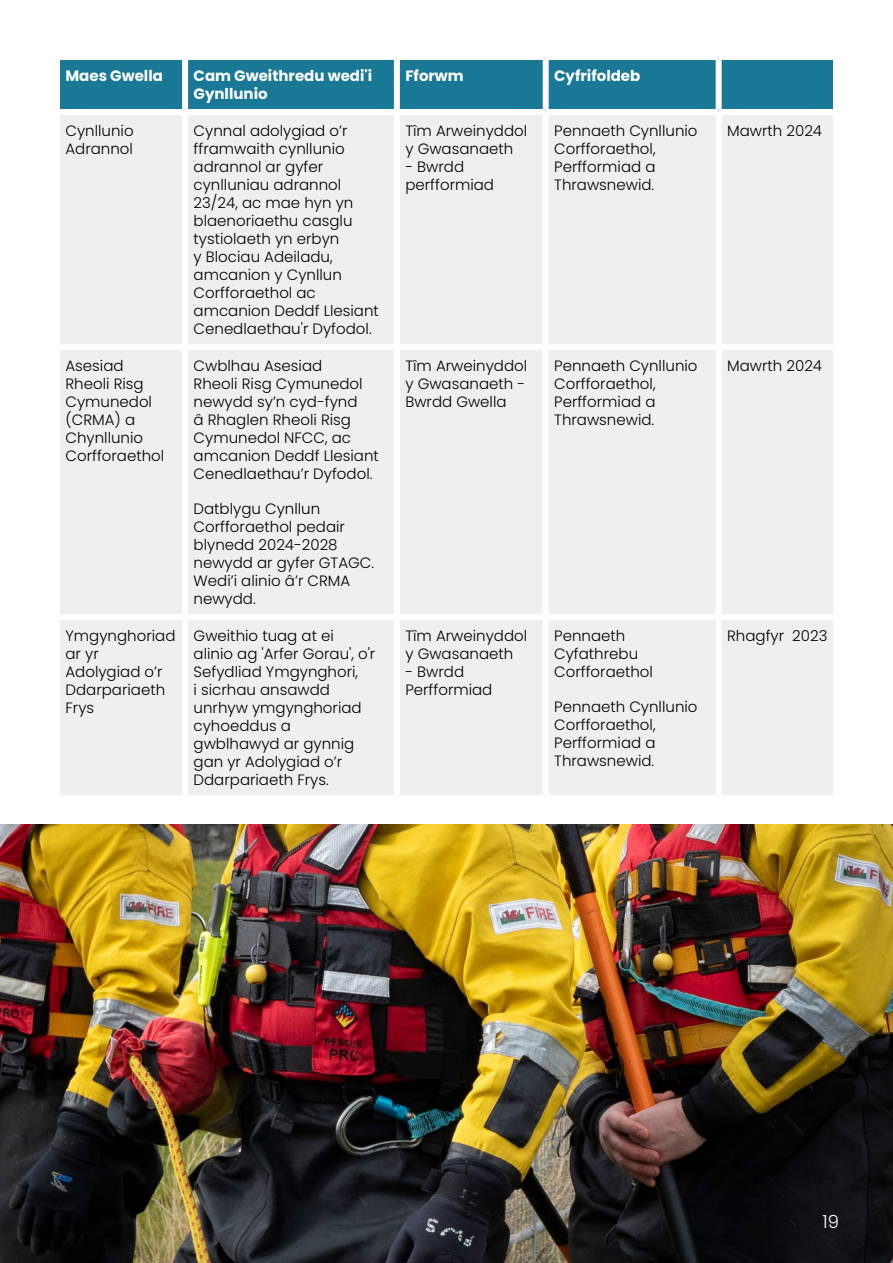
<style>
.page{position:relative;width:893px;height:1263px;background:#fff}
.page>*{position:absolute;margin:0;border:0;box-sizing:border-box;transform-origin:0 0}
.t1{font:300 18px "Poppins";color:#fff}
.t2{font:300 15px/18px "Poppins";color:#000}
.t3{font:700 15px/18px "Poppins";color:#fff}
</style>
<div class="page">
<img style="left:0;top:825px;width:893px;height:438px">
<div style="left:60px;top:60px;width:773px;height:49px;background:#187895"></div>
<div style="left:60px;top:115px;width:773px;height:680px;background:#eeefee"></div>
<div style="left:182px;top:115px;width:6px;height:229px;background:#fff"></div>
<div style="left:394px;top:115px;width:6px;height:229px;background:#fff"></div>
<div style="left:543px;top:115px;width:6px;height:229px;background:#fff"></div>
<div style="left:716px;top:115px;width:6px;height:229px;background:#fff"></div>
<div style="left:54px;top:344px;width:131px;height:6px;background:#fff"></div>
<div style="left:185px;top:344px;width:212px;height:6px;background:#fff"></div>
<div style="left:182px;top:350px;width:6px;height:264px;background:#fff"></div>
<div style="left:397px;top:344px;width:149px;height:6px;background:#fff"></div>
<div style="left:394px;top:350px;width:6px;height:264px;background:#fff"></div>
<div style="left:546px;top:344px;width:173px;height:6px;background:#fff"></div>
<div style="left:543px;top:350px;width:6px;height:264px;background:#fff"></div>
<div style="left:719px;top:344px;width:120px;height:6px;background:#fff"></div>
<div style="left:716px;top:350px;width:6px;height:264px;background:#fff"></div>
<div style="left:54px;top:614px;width:131px;height:6px;background:#fff"></div>
<div style="left:185px;top:614px;width:212px;height:6px;background:#fff"></div>
<div style="left:182px;top:620px;width:6px;height:175px;background:#fff"></div>
<div style="left:397px;top:614px;width:149px;height:6px;background:#fff"></div>
<div style="left:394px;top:620px;width:6px;height:175px;background:#fff"></div>
<div style="left:546px;top:614px;width:173px;height:6px;background:#fff"></div>
<div style="left:543px;top:620px;width:6px;height:175px;background:#fff"></div>
<div style="left:719px;top:614px;width:120px;height:6px;background:#fff"></div>
<div style="left:716px;top:620px;width:6px;height:175px;background:#fff"></div>
<div style="left:182px;top:60px;width:6px;height:49px;background:#fff"></div>
<div style="left:394px;top:60px;width:6px;height:49px;background:#fff"></div>
<div style="left:543px;top:60px;width:6px;height:49px;background:#fff"></div>
<div style="left:716px;top:60px;width:6px;height:49px;background:#fff"></div>
<p class="t3" style="left:66px;top:67px;width:99px">Maes Gwella</p>
<p class="t3" style="left:194px;top:67px;width:180px">Cam Gweithredu wedi'i<br>Gynllunio</p>
<p class="t3" style="left:405px;top:67px;width:60px">Fforwm</p>
<p class="t3" style="left:554px;top:67px;width:88px">Cyfrifoldeb</p>
<p class="t2" style="left:66px;top:122px;width:70px">Cynllunio<br>Adrannol</p>
<p class="t2" style="left:194px;top:122px;width:187px">Cynnal adolygiad o’r fframwaith cynllunio adrannol ar gyfer cynlluniau adrannol<br>23/24, ac mae hyn yn blaenoriaethu casglu tystiolaeth yn erbyn<br>y Blociau Adeiladu, amcanion y Cynllun<br>Corfforaethol ac amcanion Deddf Llesiant<br>Cenedlaethau'r Dyfodol.</p>
<p class="t2" style="left:405px;top:122px;width:123px">Tîm Arweinyddol y Gwasanaeth</p>
<p class="t2" style="left:554px;top:122px;width:145px">Pennaeth Cynllunio<br>Corfforaethol,<br>Perfformiad a<br>Thrawsnewid.</p>
<p class="t2" style="left:727px;top:122px;width:96px">Mawrth 2024</p>
<p class="t2" style="left:405px;top:158px;width:90px">- Bwrdd perfformiad</p>
<p class="t2" style="left:66px;top:357px;width:100px">Asesiad<br>Rheoli Risg<br>Cymunedol (CRMA) a<br>Chynllunio<br>Corfforaethol</p>
<p class="t2" style="left:194px;top:357px;width:187px">Cwblhau Asesiad<br>Rheoli Risg Cymunedol newydd sy’n cyd-fynd<br>â Rhaglen Rheoli Risg<br>Cymunedol NFCC, ac amcanion Deddf Llesiant<br>Cenedlaethau’r Dyfodol.</p>
<p class="t2" style="left:194px;top:500px;width:182px">Datblygu Cynllun<br>Corfforaethol pedair blynedd 2024-2028 newydd ar gyfer GTAGC.<br>Wedi’i alinio â’r CRMA newydd.</p>
<p class="t2" style="left:405px;top:357px;width:123px">Tîm Arweinyddol y Gwasanaeth -<br>Bwrdd Gwella</p>
<p class="t2" style="left:554px;top:357px;width:145px">Pennaeth Cynllunio<br>Corfforaethol,<br>Perfformiad a<br>Thrawsnewid.</p>
<p class="t2" style="left:727px;top:357px;width:96px">Mawrth 2024</p>
<p class="t2" style="left:66px;top:627px;width:111px">Ymgynghoriad ar yr<br>Adolygiad o’r<br>Ddarpariaeth<br>Frys</p>
<p class="t2" style="left:194px;top:627px;width:183px">Gweithio tuag at ei alinio ag 'Arfer Gorau', o'r<br>Sefydliad Ymgynghori,<br>i sicrhau ansawdd unrhyw ymgynghoriad cyhoeddus a gwblhawyd ar gynnig gan yr Adolygiad o’r<br>Ddarpariaeth Frys.</p>
<p class="t2" style="left:405px;top:627px;width:123px">Tîm Arweinyddol y Gwasanaeth</p>
<p class="t2" style="left:405px;top:663px;width:89px">- Bwrdd<br>Perfformiad</p>
<p class="t2" style="left:554px;top:627px;width:100px">Pennaeth<br>Cyfathrebu<br>Corfforaethol</p>
<p class="t2" style="left:554px;top:698px;width:145px">Pennaeth Cynllunio<br>Corfforaethol,<br>Perfformiad a<br>Thrawsnewid.</p>
<p class="t2" style="left:727px;top:627px;width:102px">Rhagfyr 2023</p>
<p class="t1" style="left:822px;top:1211px;width:18px">19</p>
</div>
